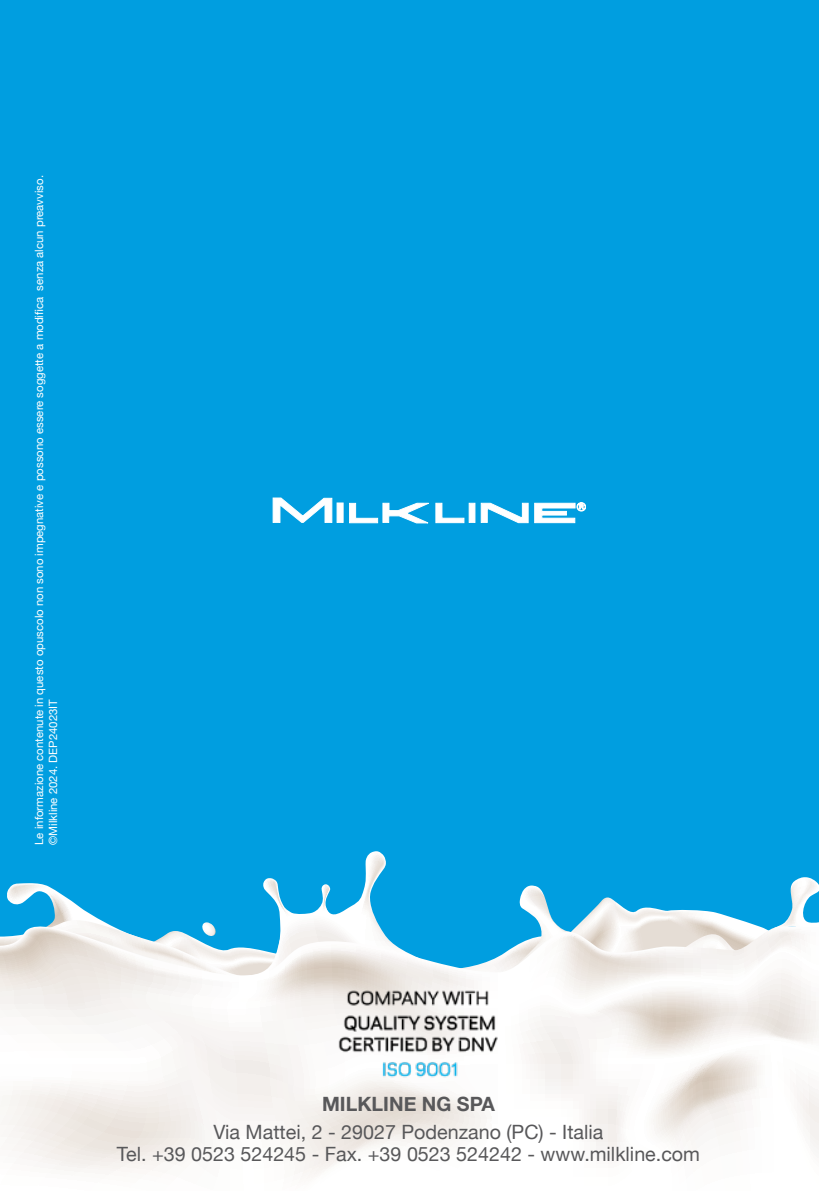
<style>
.page{position:relative;width:819px;height:1191px;background:#009ee0}
.page>*{position:absolute;margin:0;border:0;box-sizing:border-box;transform-origin:0 0}
.t1{font:19.6px/21.9px "Helvetica Neue";color:#58585a;text-align:center}
.t2{font:700 19.6px "Helvetica Neue";color:#58585a}
.t3{font:11.38px/14px "Helvetica Neue";color:#fff}
</style>
<div class="page">
<svg style="left:591px;top:897px;width:122px;height:15px"></svg>
<svg style="left:263px;top:851px;width:123px;height:61px"></svg>
<svg style="left:7px;top:883px;width:80px;height:29px"></svg>
<svg style="left:519px;top:885px;width:31px;height:27px"></svg>
<svg style="left:790px;top:877px;width:29px;height:35px"></svg>
<svg style="left:0;top:912px;width:819px;height:279px;background:#e1ecef"></svg>
<svg style="left:201px;top:922px;width:15px;height:15px"></svg>
<svg style="left:273px;top:498px;width:59px;height:24px"></svg>
<div style="left:337px;top:503px;width:6px;height:19px;background:#fff"></div>
<svg style="left:469px;top:503px;width:6px;height:19px"></svg>
<svg style="left:481px;top:503px;width:47px;height:20px"></svg>
<svg style="left:534px;top:502px;width:51px;height:21px"></svg>
<svg style="left:349px;top:503px;width:115px;height:20px"></svg>
<img style="left:271px;top:979px;width:291px;height:208px">
<p class="t3" style="left:33px;top:845px;width:671px;rotate:-90deg">Le informazione contenute in questo opuscolo non sono impegnative e possono essere soggette a modifica senza alcun preavviso. ©Milkline 2024. DEP24023IT</p>
<h1 class="t2" style="left:322px;top:1088px;width:174px">MILKLINE NG SPA</h1>
<h1 class="t1" style="left:117px;top:1122px;width:584px">Via Mattei, 2 - 29027 Podenzano (PC) - Italia<br>Tel. +39 0523 524245 - Fax. +39 0523 524242 - www.milkline.com</h1>
</div>
